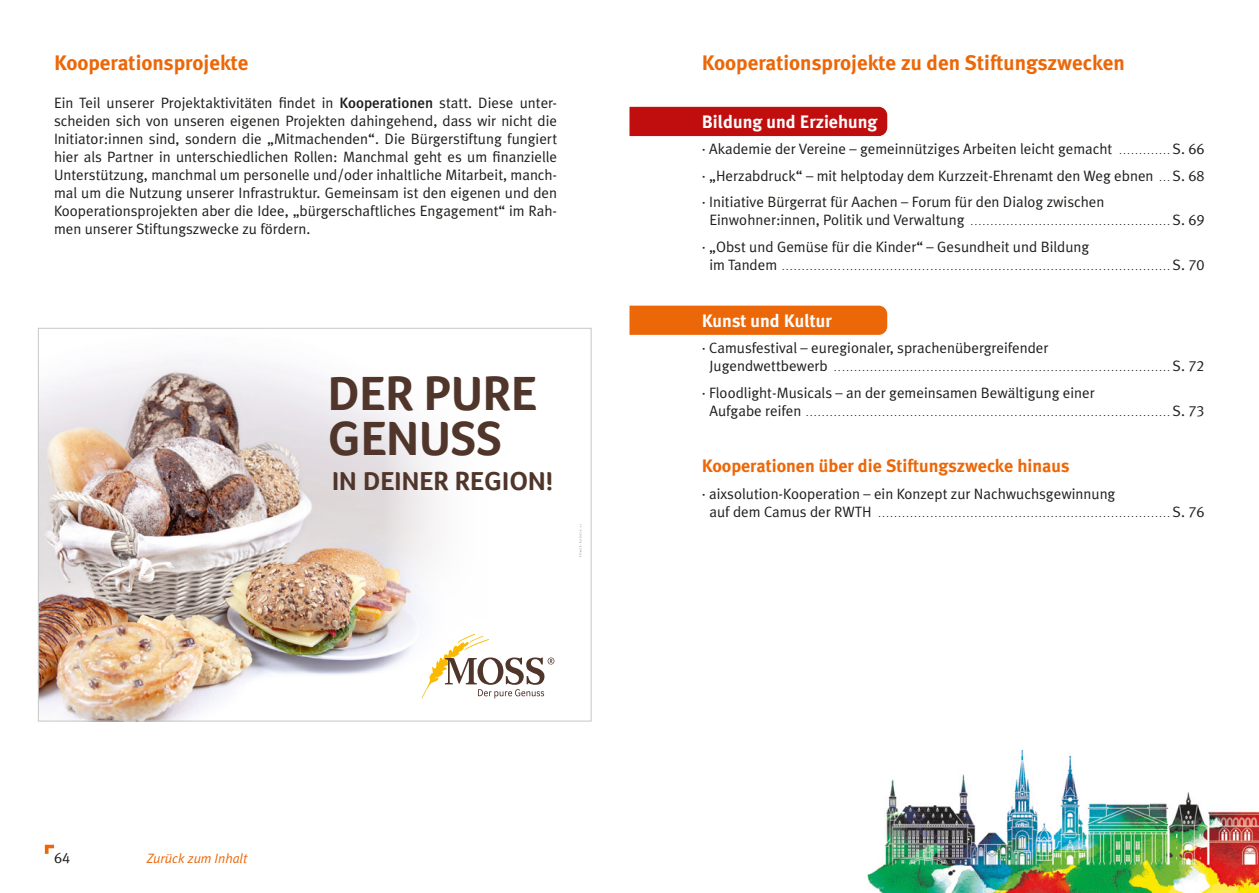
<style>
.page{position:relative;width:1259px;height:893px;background:#fff}
.page>*{position:absolute;margin:0;border:0;box-sizing:border-box;transform-origin:0 0}
.t1{font:700 49.2px/44.5px "Foco";color:#50352b}
.t2{font:700 26.7px "Foco";letter-spacing:.005em;color:#50352b}
.t3{font:700 21px "Meta Plus";color:#ec6708}
.t4{font:700 18px "Meta Plus";color:#ec6708}
.t5{font:700 18px "Meta Plus";color:#fff}
.t6{font:15px/18px "Meta Plus Normal";color:#1d1d1b;text-align:justify}
.t7{font:15px "Meta Plus Normal Caps";color:#1d1d1b}
.t8{font:italic 13.5px "Meta Plus Normal";color:#ec6708}
.t9{font:9px "Meta Plus Normal";color:#1d1d1b}
.s1{font-family:"Meta Plus";font-weight:500}
.s2{font-size:9px}
.s3{font-family:"Meta Plus Normal Caps"}
.s4{font-size:15px}
.s5{font-family:"Meta Plus Normal Caps";font-size:15px}
</style>
<div class="page">
<svg style="left:45px;top:845px;width:9px;height:9px"></svg>
<div style="left:629px;top:107px;width:258px;height:29px;background:#c00e0e"></div>
<div style="left:629px;top:306px;width:258px;height:29px;background:#ec6708"></div>
<img style="left:867px;top:751px;width:392px;height:142px">
<img style="left:40px;top:359px;width:435px;height:360px">
<svg style="left:421px;top:634px;width:133px;height:64px"></svg>
<svg style="left:579px;top:524px;width:2px;height:33px"></svg>
<h3 class="t3" style="left:54px;top:51px;width:196px">Kooperationsprojekte</h3>
<p class="t6" style="left:54px;top:94px;width:505px">Ein Teil unserer Projektaktivitäten findet in <span class="s1">Kooperationen</span> statt. Diese unter&shy;scheiden sich von unseren eigenen Projekten dahingehend, dass wir nicht die Initiator:innen sind, sondern die „Mitmachenden“. Die Bürgerstiftung fungiert hier als Partner in unterschiedlichen Rollen: Manchmal geht es um finanzielle Unterstützung, manchmal um personelle und/oder inhaltliche Mitarbeit, manch&shy;mal um die Nutzung unserer Infrastruktur. Gemeinsam ist den eigenen und den Kooperationsprojekten aber die Idee, „bürgerschaftliches Engagement“ im Rah&shy;men unserer Stiftungszwecke zu fördern.</p>
<h1 class="t1" style="left:328px;top:371px;width:211px">DER PURE<br>GENUSS</h1>
<h2 class="t2" style="left:332px;top:465px;width:223px">IN DEINER REGION!</h2>
<p class="t7" style="left:54px;top:849px;width:18px">64</p>
<p class="t8" style="left:147px;top:851px;width:102px">Zurück zum Inhalt</p>
<h3 class="t3" style="left:702px;top:51px;width:424px">Kooperationsprojekte zu den Stiftungszwecken</h3>
<p class="t5" style="left:702px;top:111px;width:177px">Bildung und Erziehung</p>
<p class="t6" style="left:702px;top:136px;width:504px;line-height:26.5px">· Akademie der Vereine – gemeinnütziges Arbeiten leicht gemacht <span class="s2">. . . . . . . . . . . . .</span> S. <span class="s3">66 </span>· „Herzabdruck“ – mit helptoday dem Kurzzeit-Ehrenamt den Weg ebnen <span class="s2">. . .</span> S. <span class="s3">68 </span>· Initiative Bürgerrat für Aachen – Forum für den Dialog zwischen</p>
<p class="t9" style="left:709px;top:217px;width:496px"><span class="s4">Einwohner:innen, Politik und Verwaltung</span> .................................................. <span class="s4">S.</span> <span class="s5">69</span></p>
<p class="t6" style="left:702px;top:238px;width:389px">· „Obst und Gemüse für die Kinder“ – Gesundheit und Bildung</p>
<p class="t9" style="left:709px;top:262px;width:496px"><span class="s4">im Tandem</span> ................................................................................................. <span class="s4">S.</span> <span class="s5">70</span></p>
<p class="t5" style="left:702px;top:310px;width:131px">Kunst und Kultur</p>
<p class="t6" style="left:702px;top:339px;width:348px">· Camusfestival – euregionaler, sprachenübergreifender</p>
<p class="t9" style="left:709px;top:363px;width:496px"><span class="s4">Jugendwettbewerb</span> .................................................................................... <span class="s4">S.</span> <span class="s5">72</span></p>
<p class="t6" style="left:702px;top:383px;width:394px">· Floodlight-Musicals – an der gemeinsamen Bewältigung einer</p>
<p class="t9" style="left:709px;top:407px;width:496px"><span class="s4">Aufgabe reifen</span> ........................................................................................... <span class="s4">S.</span> <span class="s5">73</span></p>
<p class="t4" style="left:702px;top:455px;width:369px">Kooperationen über die Stiftungszwecke hinaus</p>
<p class="t6" style="left:702px;top:484px;width:415px">· aixsolution-Kooperation – ein Konzept zur Nachwuchsgewinnung</p>
<p class="t9" style="left:709px;top:508px;width:496px"><span class="s4">auf dem Camus der RWTH</span> ......................................................................... <span class="s4">S.</span> <span class="s5">76</span></p>
</div>
